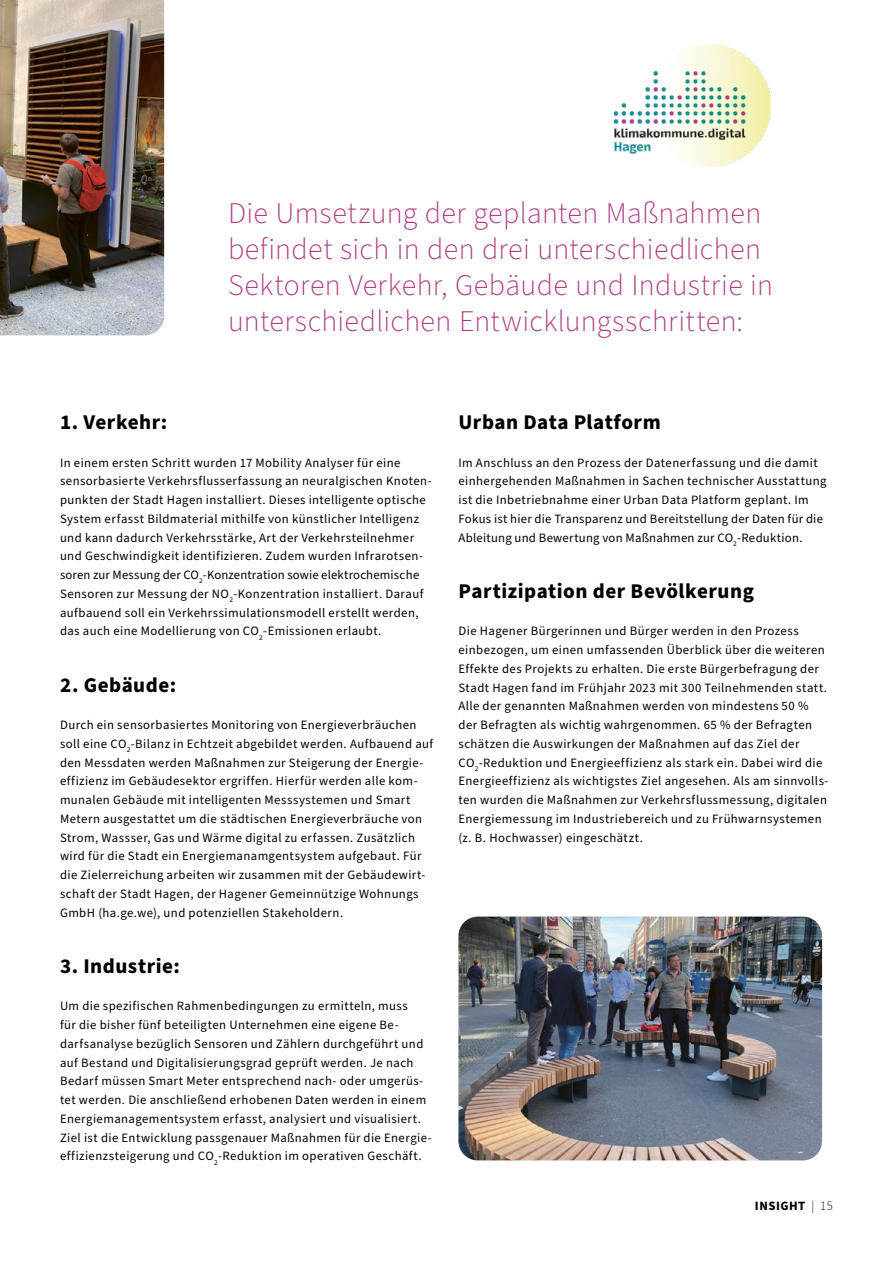
<style>
.page{position:relative;width:893px;height:1263px;background:#fff}
.page>*{position:absolute;margin:0;border:0;box-sizing:border-box;transform-origin:0 0}
.Teaser_groß{font:300 30px/36px "Source Sans Pro";letter-spacing:.015em;color:#b03b81}
.H3_Source_Sans{font:700 21px "Source Sans Pro";letter-spacing:.025em;color:#000}
.t1{font:12.75px/18.8px "Source Sans Pro";letter-spacing:.035em;color:#000}
.t2{font:700 12.75px "Source Sans Pro";letter-spacing:.04em;color:#000}
.s1{font-weight:300}
</style>
<div class="page">
<img style="left:458px;top:917px;width:364px;height:243px">
<img style="left:126px;top:0;width:38px;height:335px">
<img style="left:613px;top:44px;width:158px;height:123px">
<img style="left:0;top:0;width:126px;height:336px">
<p class="Teaser_groß" style="left:228px;top:196px;width:547px">Die Umsetzung der geplanten Maßnahmen befindet sich in den drei unterschiedlichen Sektoren Verkehr, Gebäude und Industrie in unterschiedlichen Entwicklungsschritten:</p>
<p class="H3_Source_Sans" style="left:60px;top:408px;width:109px">1. Verkehr:</p>
<p class="t1" style="left:60px;top:453px;width:373px">In einem ersten Schritt wurden 17 Mobility Analyser für eine sensorbasierte Verkehrsflusserfassung an neuralgischen Knoten&shy;punkten der Stadt Hagen installiert. Dieses intelligente optische System erfasst Bildmaterial mithilfe von künstlicher Intelligenz und kann dadurch Verkehrsstärke, Art der Verkehrsteilnehmer und Geschwindigkeit identifizieren. Zudem wurden Infrarotsen&shy;soren zur Messung der CO<sub>2</sub>-Konzentration sowie elektrochemische Sensoren zur Messung der NO<sub>2</sub>-Konzentration installiert. Darauf aufbauend soll ein Verkehrssimulationsmodell erstellt werden, das auch eine Modellierung von CO<sub>2</sub>-Emissionen erlaubt.</p>
<p class="H3_Source_Sans" style="left:60px;top:670px;width:118px">2. Gebäude:</p>
<p class="t1" style="left:60px;top:716px;width:375px">Durch ein sensorbasiertes Monitoring von Energieverbräuchen soll eine CO<sub>2</sub>-Bilanz in Echtzeit abgebildet werden. Aufbauend auf den Messdaten werden Maßnahmen zur Steigerung der Energie&shy;effizienz im Gebäudesektor ergriffen. Hierfür werden alle kom&shy;munalen Gebäude mit intelligenten Messsystemen und Smart Metern ausgestattet um die städtischen Energieverbräuche von Strom, Wassser, Gas und Wärme digital zu erfassen. Zusätzlich wird für die Stadt ein Energiemanamgentsystem aufgebaut. Für die Zielerreichung arbeiten wir zusammen mit der Gebäudewirt&shy;schaft der Stadt Hagen, der Hagener Gemeinnützige Wohnungs GmbH (ha.ge.we), und potenziellen Stakeholdern.</p>
<p class="H3_Source_Sans" style="left:60px;top:951px;width:121px">3. Industrie:</p>
<p class="t1" style="left:60px;top:997px;width:372px">Um die spezifischen Rahmenbedingungen zu ermitteln, muss<br>für die bisher fünf beteiligten Unternehmen eine eigene Be&shy;darfsanalyse bezüglich Sensoren und Zählern durchgeführt und auf Bestand und Digitalisierungsgrad geprüft werden. Je nach Bedarf müssen Smart Meter entsprechend nach- oder umgerüs&shy;tet werden. Die anschließend erhobenen Daten werden in einem Energiemanagementsystem erfasst, analysiert und visualisiert.<br>Ziel ist die Entwicklung passgenauer Maßnahmen für die Energie&shy;effizienzsteigerung und CO<sub>2</sub>-Reduktion im operativen Geschäft.</p>
<p class="H3_Source_Sans" style="left:458px;top:408px;width:204px">Urban Data Platform</p>
<p class="t1" style="left:458px;top:453px;width:370px">Im Anschluss an den Prozess der Datenerfassung und die damit einhergehenden Maßnahmen in Sachen technischer Ausstattung ist die Inbetriebnahme einer Urban Data Platform geplant. Im Fokus ist hier die Transparenz und Bereitstellung der Daten für die Ableitung und Bewertung von Maßnahmen zur CO<sub>2</sub>-Reduktion.</p>
<p class="H3_Source_Sans" style="left:458px;top:576px;width:297px">Partizipation der Bevölkerung</p>
<p class="t1" style="left:458px;top:622px;width:372px">Die Hagener Bürgerinnen und Bürger werden in den Prozess einbezogen, um einen umfassenden Überblick über die weiteren Effekte des Projekts zu erhalten. Die erste Bürgerbefragung der Stadt Hagen fand im Frühjahr 2023 mit 300 Teilnehmenden statt.<br>Alle der genannten Maßnahmen werden von mindestens 50 % der Befragten als wichtig wahrgenommen. 65 % der Befragten schätzen die Auswirkungen der Maßnahmen auf das Ziel der CO<sub>2</sub>-Reduktion und Energieeffizienz als stark ein. Dabei wird die Energieeffizienz als wichtigstes Ziel angesehen. Als am sinnvolls&shy;ten wurden die Maßnahmen zur Verkehrsflussmessung, digitalen Energiemessung im Industriebereich und zu Frühwarnsystemen (z. B. Hochwasser) eingeschätzt.</p>
<p class="t2" style="left:755px;top:1197px;width:80px">INSIGHT <span class="s1">| 15</span></p>
</div>
